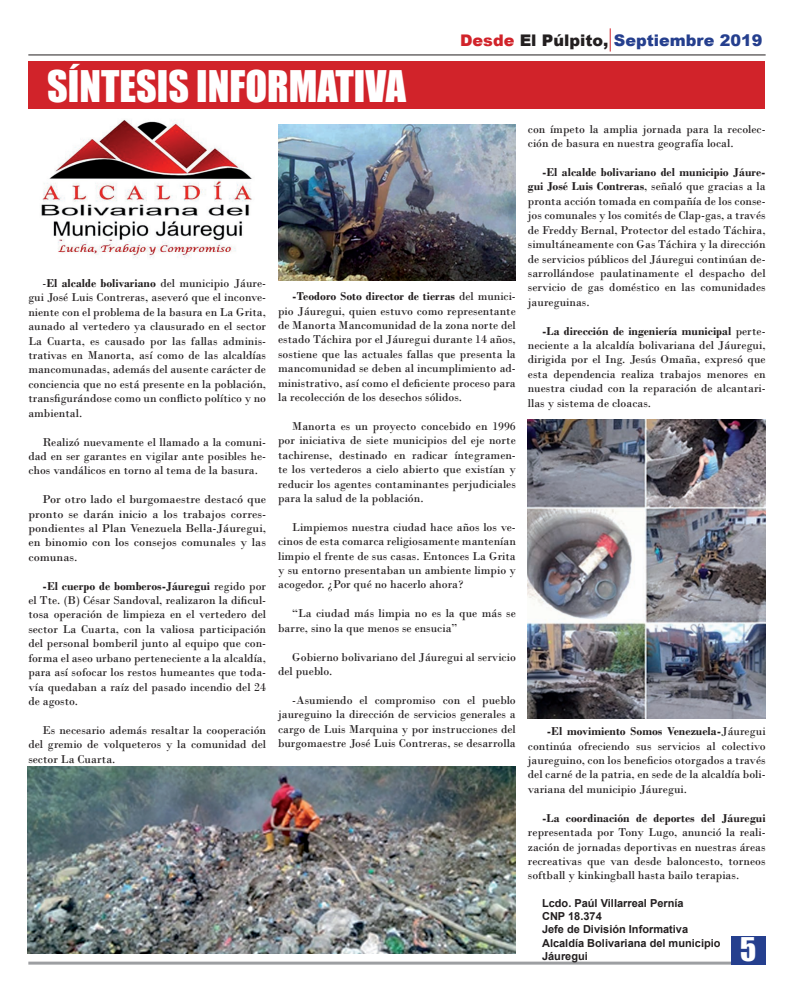
<style>
.page{position:relative;width:794px;height:993px;background:#fff}
.page>*{position:absolute;margin:0;border:0;box-sizing:border-box;transform-origin:0 0}
.t1{font:40px "Impact";color:#fff}
.t2{font:30px "Impact";color:#fff}
.t3{font:900 16px "Arial";color:#253f8e}
.t4{font:12px/14.4px "Bodoni";color:#231f20;text-align:justify}
.t5{font:12px/14.4px "Bodoni";color:#231f20;text-align:justify;scale:1.04 1}
.t6{font:700 12px "Bodoni";color:#231f20}
.t7{font:700 11px/13.2px "Arial";color:#231f20}
.s1{color:#d1232a}
.s2{color:#231f20}
.s3{font-weight:700}
</style>
<div class="page">
<hr style="left:28px;top:54px;width:737px;height:1px;background:#231f20">
<svg style="left:609px;top:28px;width:1px;height:23px"></svg>
<hr style="left:28px;top:961px;width:737px;height:3px;background:#9d9fa2">
<div style="left:731px;top:935px;width:34px;height:29px;background:#253f8e"></div>
<div style="left:29px;top:61px;width:736px;height:48px;background:#d1232a"></div>
<img style="left:41px;top:120px;width:211px;height:138px">
<img style="left:27px;top:766px;width:489px;height:187px">
<img style="left:278px;top:125px;width:238px;height:156px">
<img style="left:528px;top:419px;width:237px;height:299px">
<h1 class="t1" style="left:47px;top:55px;width:360px">SÍNTESIS INFORMATIVA</h1>
<h3 class="t3" style="left:460px;top:29px;width:304px"><span class="s1">Desde</span> <span class="s2">El Púlpito,</span> Septiembre 2019</h3>
<p class="t4" style="left:28px;top:276px;width:239px;text-indent:14px">-<span class="s3">El alcalde bolivariano</span> del municipio Jáure&shy;gui José Luis Contreras, aseveró que el inconve&shy;niente con el problema de la basura en La Grita, aunado al vertedero ya clausurado en el sector La Cuarta, es causado por las fallas adminis&shy;trativas en Manorta, así como de las alcaldías mancomunadas, además del ausente carácter de conciencia que no está presente en la población, transfigurándose como un conflicto político y no ambiental.</p>
<p class="t4" style="left:28px;top:434px;width:239px;text-indent:14px">Realizó nuevamente el llamado a la comuni&shy;dad en ser garantes en vigilar ante posibles he&shy;chos vandálicos en torno al tema de la basura.</p>
<p class="t5" style="left:28px;top:492px;width:230px;text-indent:14px">Por otro lado el burgomaestre destacó que pronto se darán inicio a los trabajos corres&shy;pondientes al Plan Venezuela Bella-Jáuregui, en binomio con los consejos comunales y las comunas.</p>
<p class="t4" style="left:28px;top:578px;width:239px;text-indent:14px"><span class="s3">-El cuerpo de bomberos-Jáuregui</span> regido por el Tte. (B) César Sandoval, realizaron la dificul&shy;tosa operación de limpieza en el vertedero del sector La Cuarta, con la valiosa participación del personal bomberil junto al equipo que con&shy;forma el aseo urbano perteneciente a la alcaldía, para así sofocar los restos humeantes que toda&shy;vía quedaban a raíz del pasado incendio del 24 de agosto.</p>
<p class="t4" style="left:28px;top:722px;width:239px;text-indent:14px">Es necesario además resaltar la cooperación del gremio de volqueteros y la comunidad del sector La Cuarta.</p>
<p class="t4" style="left:278px;top:289px;width:239px;text-indent:14px"><span class="s3">-Teodoro Soto director de tierras</span> del munici&shy;pio Jáuregui, quien estuvo como representante de Manorta Mancomunidad de la zona norte del estado Táchira por el Jáuregui durante 14 años, sostiene que las actuales fallas que presenta la mancomunidad se deben al incumplimiento ad&shy;ministrativo, así como el deficiente proceso para la recolección de los desechos sólidos.</p>
<p class="t4" style="left:278px;top:419px;width:239px;text-indent:14px">Manorta es un proyecto concebido en 1996 por iniciativa de siete municipios del eje norte tachirense, destinado en radicar íntegramen&shy;te los vertederos a cielo abierto que existían y reducir los agentes contaminantes perjudiciales para la salud de la población.</p>
<p class="t4" style="left:278px;top:519px;width:239px;text-indent:14px">Limpiemos nuestra ciudad hace años los ve&shy;cinos de esta comarca religiosamente mantenían limpio el frente de sus casas. Entonces La Grita y su entorno presentaban un ambiente limpio y acogedor. ¿Por qué no hacerlo ahora?</p>
<p class="t4" style="left:278px;top:606px;width:239px;text-indent:14px">“La ciudad más limpia no es la que más se barre, sino la que menos se ensucia”</p>
<p class="t4" style="left:278px;top:649px;width:239px;text-indent:14px">Gobierno bolivariano del Jáuregui al servicio del pueblo.</p>
<p class="t4" style="left:278px;top:692px;width:239px;text-indent:14px">-Asumiendo el compromiso con el pueblo jaureguino la dirección de servicios generales a cargo de Luis Marquina y por instrucciones del burgomaestre José Luis Contreras, se desarrolla</p>
<p class="t4" style="left:528px;top:122px;width:239px">con ímpeto la amplia jornada para la recolec&shy;ción de basura en nuestra geografía local.</p>
<p class="t4" style="left:528px;top:165px;width:239px;text-indent:14px"><span class="s3">-El alcalde bolivariano del municipio Jáure&shy;gui José Luis Contreras</span>, señaló que gracias a la pronta acción tomada en compañía de los conse&shy;jos comunales y los comités de Clap-gas, a través de Freddy Bernal, Protector del estado Táchira, simultáneamente con Gas Táchira y la dirección de servicios públicos del Jáuregui continúan de&shy;sarrollándose paulatinamente el despacho del servicio de gas doméstico en las comunidades jaureguinas.</p>
<p class="t4" style="left:528px;top:323px;width:239px;text-indent:14px"><span class="s3">-La dirección de ingeniería municipal</span> perte&shy;neciente a la alcaldía bolivariana del Jáuregui, dirigida por el Ing. Jesús Omaña, expresó que esta dependencia realiza trabajos menores en nuestra ciudad con la reparación de alcantari&shy;llas y sistema de cloacas.</p>
<p class="t4" style="left:528px;top:724px;width:239px;text-indent:19px"><span class="s3">-El movimiento Somos Venezuela-</span>Jáuregui continúa ofreciendo sus servicios al colectivo jaureguino, con los beneficios otorgados a través del carné de la patria, en sede de la alcaldía boli&shy;variana del municipio Jáuregui.</p>
<p class="t6" style="left:542px;top:810px;width:225px">-La coordinación de deportes del Jáuregui</p>
<p class="t4" style="left:528px;top:824px;width:239px">representada por Tony Lugo, anunció la reali&shy;zación de jornadas deportivas en nuestras áreas recreativas que van desde baloncesto, torneos softball y kinkingball hasta bailo terapias.</p>
<p class="t7" style="left:542px;top:896px;width:180px">Lcdo. Paúl Villarreal Pernía<br>CNP 18.374<br>Jefe de División Informativa<br>Alcaldía Bolivariana del municipio<br>Jáuregui</p>
<h2 class="t2" style="left:740px;top:926px;width:18px">5</h2>
</div>
